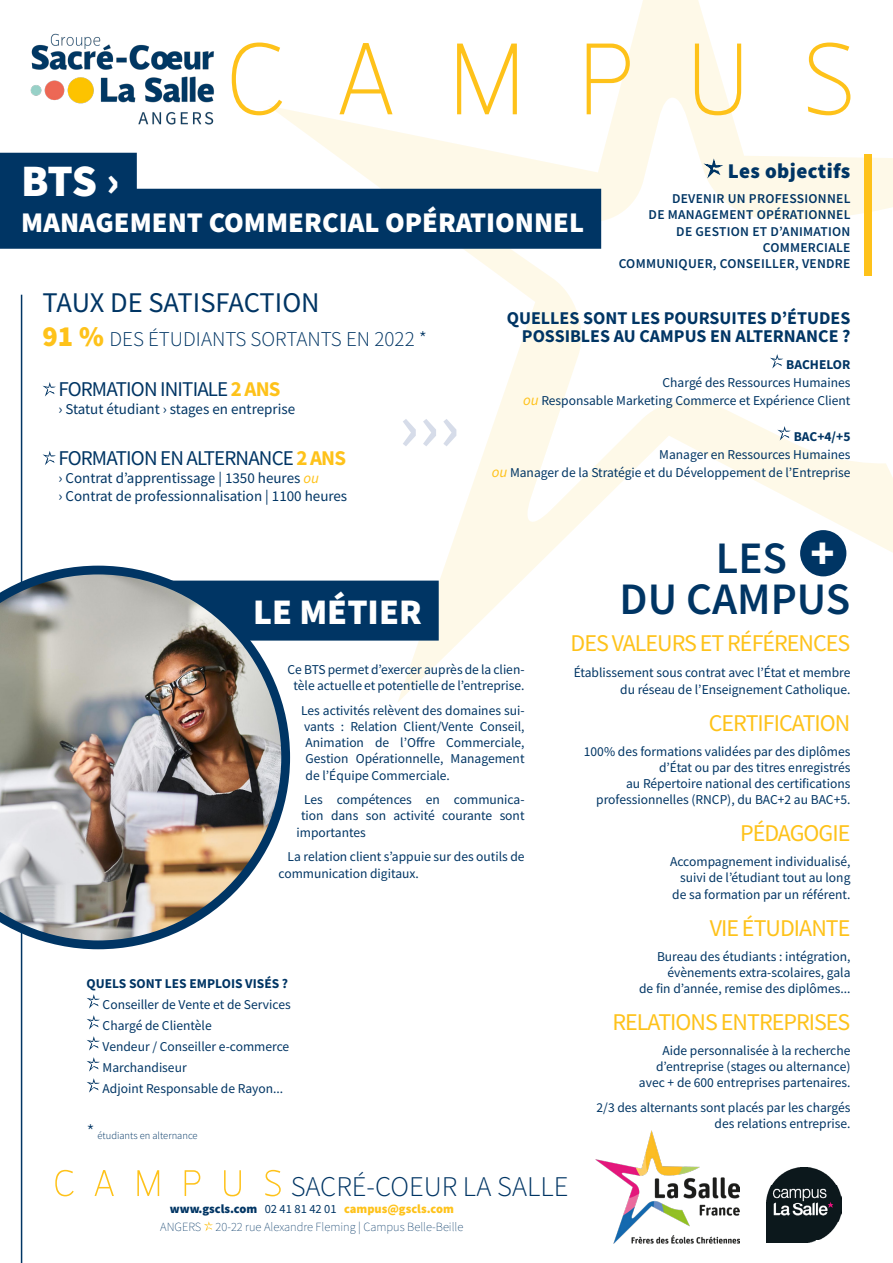
<style>
.page{position:relative;width:893px;height:1263px;background:#fff}
.page>*{position:absolute;margin:0;border:0;box-sizing:border-box;transform-origin:0 0}
.t1{font:600 72px "Source Sans Pro";color:#d6dce9}
.TITRE_COULEUR{font:600 45px "Source Sans Pro";color:#003564}
.t2{font:900 45px "Source Sans Pro";color:#fff}
.TITRE_COULEUR-2{font:900 44.7px "Source Sans Pro";color:#fff}
.t3{font:900 36px "Source Sans Pro";color:#fff}
.t4{font:900 28.5px "Source Sans Pro";color:#fff}
.Titre_gras{font:28.5px "Source Sans Pro";color:#003564}
.t5{font:300 28.5px "Source Sans Pro";color:#003564}
.Titre_capitales{font:24px "Source Sans Pro";letter-spacing:-.04em;color:#fec21a}
.t6{font:21px "Source Sans Pro";letter-spacing:-.04em;color:#003564}
.Titre_gras-2{font:300 21px "Source Sans Pro";color:#003564}
.t7{font:900 21px "Source Sans Pro";letter-spacing:.02em;color:#003564}
.Titre_gras-3{font:700 18px/18px "Source Sans Pro";color:#003564;text-align:right}
.t8{font:15px/18px "Source Sans Pro";color:#003564}
.Corps_de_texte{font:13.5px/16.2px "Source Sans Pro";color:#003564;text-align:right}
.Titre_gras-4{font:13.5px "Source Sans Pro";color:#003564}
.t9{font:600 13.5px/16.2px "Source Sans Pro";letter-spacing:.02em;color:#003564;text-align:right}
.Titre_gras-5{font:700 13.5px "Source Sans Pro";color:#003564}
.Corps_de_texte-2{font:700 13.5px "Source Sans Pro";color:#003564}
.t10{font:200 12.45px "Source Sans Pro";color:#003564}
.t11{font:900 12.45px "Source Sans Pro";color:#fec21a}
.Corps_de_texte-3{font:300 10.5px "Source Sans Pro";color:#003564}
.s1{font-weight:900;font-size:28.5px;color:#fec21a}
.s2{font-weight:700;color:#fec21a}
.s3{font-style:italic;color:#fec21a}
.s4{font-style:italic;font-size:15px;color:#fec21a}
.s5{font-size:21px}
.s6{color:#003564}
.s7{font-weight:400;color:#003564}
</style>
<div class="page">
<svg style="left:268px;top:0;width:625px;height:702px"></svg>
<svg style="left:700px;top:159px;width:25px;height:22px"></svg>
<div style="left:0;top:153px;width:137px;height:60px;background:#003564"></div>
<div style="left:0;top:189px;width:601px;height:60px;background:#003564"></div>
<div style="left:798px;top:528px;width:50px;height:50px;background:#003564;border-radius:50%"></div>
<div style="left:796px;top:526px;width:54px;height:54px;border:4px solid #fff;border-radius:50%"></div>
<hr style="left:21px;top:295px;width:1px;height:968px;background:#003564">
<div style="left:168px;top:581px;width:271px;height:60px;background:#003564"></div>
<svg style="left:87px;top:994px;width:13px;height:14px"></svg>
<svg style="left:87px;top:1015px;width:13px;height:14px"></svg>
<svg style="left:87px;top:1036px;width:13px;height:14px"></svg>
<svg style="left:87px;top:1057px;width:13px;height:14px"></svg>
<svg style="left:87px;top:1078px;width:13px;height:14px"></svg>
<img style="left:0;top:566px;width:290px;height:383px">
<svg style="left:43px;top:382px;width:13px;height:14px"></svg>
<svg style="left:43px;top:451px;width:13px;height:14px"></svg>
<svg style="left:232px;top:43px;width:618px;height:72px"></svg>
<div style="left:865px;top:154px;width:7px;height:122px;background:#fec21a"></div>
<svg style="left:55px;top:1170px;width:226px;height:26px"></svg>
<svg style="left:204px;top:1221px;width:9px;height:10px"></svg>
<svg style="left:770px;top:354px;width:13px;height:14px"></svg>
<svg style="left:777px;top:426px;width:14px;height:14px"></svg>
<img style="left:30px;top:33px;width:184px;height:92px">
<img style="left:767px;top:1168px;width:74px;height:74px">
<img style="left:595px;top:1131px;width:145px;height:112px">
<p class="t2" style="left:21px;top:150px;width:100px">BTS ›</p>
<p class="t4" style="left:21px;top:203px;width:564px">MANAGEMENT COMMERCIAL OPÉRATIONNEL</p>
<p class="t7" style="left:728px;top:157px;width:124px">Les objectifs</p>
<p class="t9" style="left:619px;top:190px;width:233px">DEVENIR UN PROFESSIONNEL<br>DE MANAGEMENT OPÉRATIONNEL<br>DE GESTION ET D’ANIMATION<br>COMMERCIALE<br>COMMUNIQUER, CONSEILLER, VENDRE</p>
<p class="Titre_gras" style="left:43px;top:284px;width:279px">TAUX DE SATISFACTION</p>
<p class="Titre_gras-2" style="left:43px;top:326px;width:386px"><span class="s1">91 %</span> DES ÉTUDIANTS SORTANTS EN 2022 *</p>
<p class="t6" style="left:58px;top:376px;width:224px">FORMATION INITIALE <span class="s2">2 ANS</span></p>
<p class="t8" style="left:58px;top:400px;width:238px">› Statut étudiant › stages en entreprise</p>
<p class="t6" style="left:58px;top:445px;width:289px">FORMATION EN ALTERNANCE <span class="s2">2 ANS</span></p>
<p class="t8" style="left:58px;top:469px;width:290px">› Contrat d’apprentissage | 1350 heures <span class="s3">ou<br></span>› Contrat de professionnalisation | 1100 heures</p>
<p class="t1" style="left:399px;top:380px;width:62px">›››</p>
<p class="Titre_gras-3" style="left:507px;top:309px;width:345px">QUELLES SONT LES POURSUITES D’ÉTUDES<br>POSSIBLES AU CAMPUS EN ALTERNANCE ?</p>
<p class="Corps_de_texte-2" style="left:786px;top:355px;width:66px">BACHELOR</p>
<p class="Corps_de_texte" style="left:523px;top:373px;width:329px;line-height:18px">Chargé des Ressources Humaines<br><span class="s4">ou</span> Responsable Marketing Commerce et Expérience Client</p>
<p class="Corps_de_texte-2" style="left:794px;top:427px;width:58px">BAC+4/+5</p>
<p class="Corps_de_texte" style="left:659px;top:446px;width:193px">Manager en Ressources Humaines</p>
<p class="Corps_de_texte" style="left:492px;top:464px;width:360px"><span class="s4">ou</span> Manager de la Stratégie et du Développement de l’Entreprise</p>
<p class="t3" style="left:253px;top:587px;width:170px">LE MÉTIER</p>
<p class="Corps_de_texte" style="left:288px;top:661px;width:239px;text-align:center">Ce BTS permet d’exercer auprès de la clien&shy;tèle actuelle et potentielle de l’entreprise.</p>
<p class="Corps_de_texte" style="left:301px;top:702px;width:225px;text-align:justify">Les activités relèvent des domaines sui&shy;vants : Relation Client/Vente Conseil, Animation de l’Offre Commerciale, Gestion Opérationnelle, Management de l’Équipe Commerciale.</p>
<p class="Corps_de_texte" style="left:304px;top:791px;width:222px">Les compétences en communica-</p>
<p class="Corps_de_texte" style="left:301px;top:808px;width:225px">tion dans son activité courante sont</p>
<p class="Corps_de_texte" style="left:297px;top:824px;width:71px">importantes</p>
<p class="Corps_de_texte" style="left:279px;top:849px;width:248px;text-align:left;text-indent:9px">La relation client s’appuie sur des outils de communication digitaux.</p>
<p class="Titre_gras-5" style="left:87px;top:974px;width:203px">QUELS SONT LES EMPLOIS VISÉS ?</p>
<p class="Titre_gras-4" style="left:103px;top:995px;width:190px">Conseiller de Vente et de Services</p>
<p class="Titre_gras-4" style="left:103px;top:1016px;width:111px">Chargé de Clientèle</p>
<p class="Titre_gras-4" style="left:103px;top:1037px;width:188px">Vendeur / Conseiller e-commerce</p>
<p class="Titre_gras-4" style="left:103px;top:1058px;width:86px">Marchandiseur</p>
<p class="Titre_gras-4" style="left:103px;top:1079px;width:182px">Adjoint Responsable de Rayon...</p>
<p class="Corps_de_texte-3" style="left:87px;top:1129px;width:113px"><span class="s5">*</span> étudiants en alternance</p>
<p class="TITRE_COULEUR" style="left:716px;top:528px;width:73px">LES</p>
<p class="TITRE_COULEUR-2" style="left:811px;top:522px;width:26px">+</p>
<p class="TITRE_COULEUR" style="left:620px;top:569px;width:232px">DU CAMPUS</p>
<p class="Titre_capitales" style="left:570px;top:628px;width:281px">DES VALEURS ET RÉFÉRENCES</p>
<p class="Corps_de_texte" style="left:574px;top:665px;width:278px">Établissement sous contrat avec l’État et membre du réseau de l’Enseignement Catholique.</p>
<p class="Titre_capitales" style="left:709px;top:708px;width:143px">CERTIFICATION</p>
<p class="Corps_de_texte" style="left:584px;top:743px;width:268px">100% des formations validées par des diplômes d’État ou par des titres enregistrés<br>au Répertoire national des certifications professionnelles (RNCP), du BAC+2 au BAC+5.</p>
<p class="Titre_capitales" style="left:740px;top:818px;width:112px">PÉDAGOGIE</p>
<p class="Corps_de_texte" style="left:670px;top:853px;width:182px">Accompagnement individualisé, suivi de l’étudiant tout au long de sa formation par un référent.</p>
<p class="Titre_capitales" style="left:710px;top:913px;width:142px">VIE ÉTUDIANTE</p>
<p class="Corps_de_texte" style="left:639px;top:948px;width:213px">Bureau des étudiants : intégration, évènements extra-scolaires, gala<br>de fin d’année, remise des diplômes...</p>
<p class="Titre_capitales" style="left:612px;top:1007px;width:240px">RELATIONS ENTREPRISES</p>
<p class="Corps_de_texte" style="left:639px;top:1042px;width:213px">Aide personnalisée à la recherche d’entreprise (stages ou alternance) avec + de 600 entreprises partenaires.</p>
<p class="Corps_de_texte" style="left:597px;top:1099px;width:255px">2/3 des alternants sont placés par les chargés des relations entreprise.</p>
<p class="t5" style="left:291px;top:1168px;width:279px">SACRÉ-COEUR LA SALLE</p>
<p class="t11" style="left:170px;top:1201px;width:285px"><span class="s6">www.gscls.com</span> <span class="s7">02 41 81 42 01</span> campus@gscls.com</p>
<p class="t10" style="left:160px;top:1220px;width:305px">ANGERS 20-22 rue Alexandre Fleming | Campus Belle-Beille</p>
</div>
